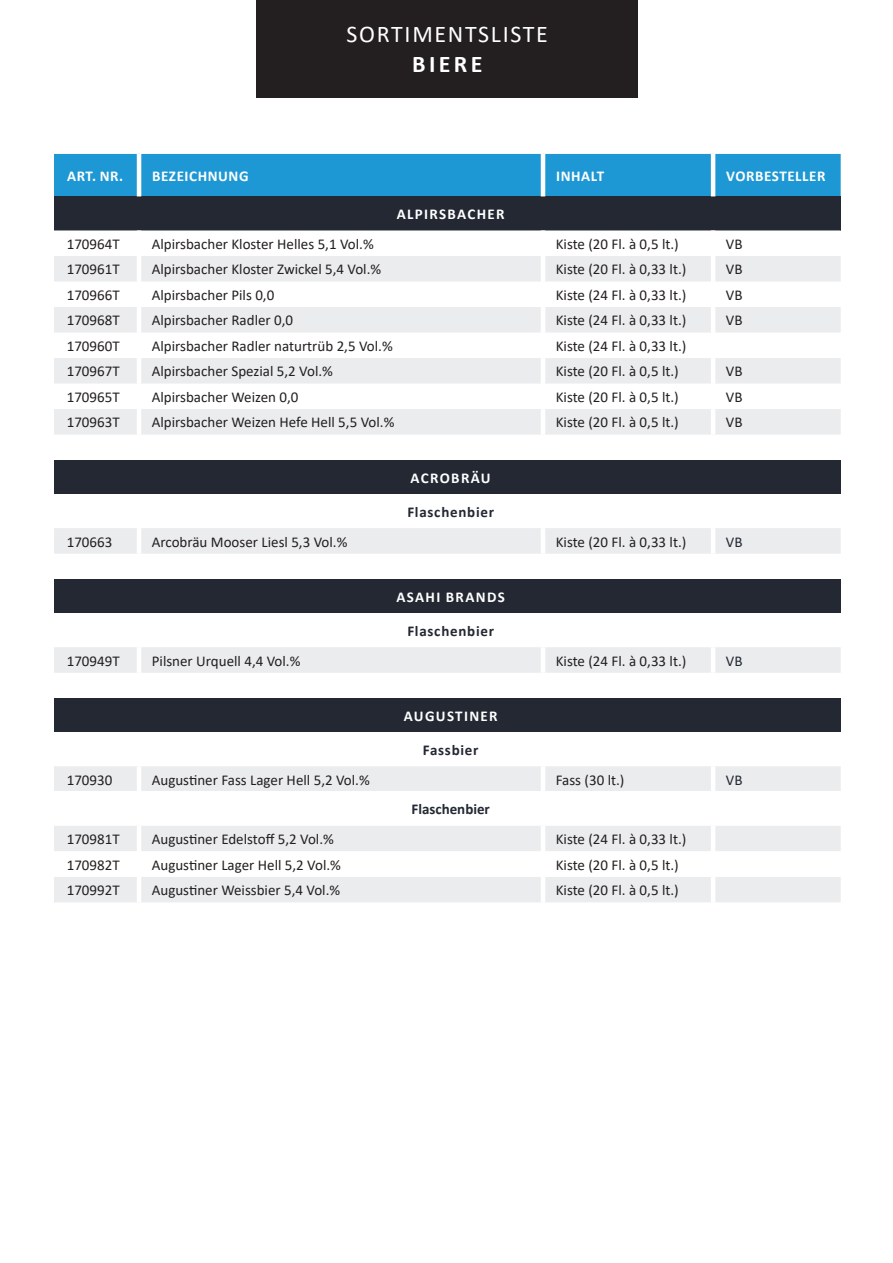
<style>
.page{position:relative;width:893px;height:1263px;background:#fff}
.page>*{position:absolute;margin:0;border:0;box-sizing:border-box;transform-origin:0 0}
.t1{font:24px "Calibri";letter-spacing:.07em;color:#fff}
.t2{font:700 24px "Calibri";letter-spacing:.14em;color:#fff}
.Absatzformat_1{font:15px "Calibri";color:#231f20}
.t3{font:700 15px "Calibri";letter-spacing:.075em;color:#fff}
.t4{font:700 15px "Calibri";letter-spacing:.05em;color:#232833}
.t5{font:700 15px "Calibri";letter-spacing:.04em;color:#fff}
.t6{font:700 15px "Calibri";color:#232833}
.Absatzformat_1-2{font:15px "Calibri";color:#232833}
</style>
<div class="page">
<div style="left:54px;top:154px;width:787px;height:42px;background:#1e98d5"></div>
<div style="left:54px;top:196px;width:787px;height:34px;background:#232833"></div>
<svg style="left:54px;top:230px;width:787px;height:1px"></svg>
<svg style="left:54px;top:256px;width:787px;height:179px;fill:#ebecee"></svg>
<hr style="left:137px;top:154px;width:4px;height:42px;background:#fff">
<hr style="left:541px;top:154px;width:4px;height:42px;background:#fff">
<hr style="left:711px;top:154px;width:4px;height:42px;background:#fff">
<hr style="left:137px;top:230px;width:4px;height:26px;background:#fff">
<hr style="left:541px;top:230px;width:4px;height:26px;background:#fff">
<hr style="left:711px;top:230px;width:4px;height:26px;background:#fff">
<hr style="left:137px;top:256px;width:4px;height:25px;background:#fff">
<hr style="left:541px;top:256px;width:4px;height:25px;background:#fff">
<hr style="left:711px;top:256px;width:4px;height:25px;background:#fff">
<hr style="left:137px;top:281px;width:4px;height:26px;background:#fff">
<hr style="left:541px;top:281px;width:4px;height:26px;background:#fff">
<hr style="left:711px;top:281px;width:4px;height:26px;background:#fff">
<hr style="left:137px;top:307px;width:4px;height:26px;background:#fff">
<hr style="left:541px;top:307px;width:4px;height:26px;background:#fff">
<hr style="left:711px;top:307px;width:4px;height:26px;background:#fff">
<hr style="left:137px;top:333px;width:4px;height:25px;background:#fff">
<hr style="left:541px;top:333px;width:4px;height:25px;background:#fff">
<hr style="left:711px;top:333px;width:4px;height:25px;background:#fff">
<hr style="left:137px;top:358px;width:4px;height:26px;background:#fff">
<hr style="left:541px;top:358px;width:4px;height:26px;background:#fff">
<hr style="left:711px;top:358px;width:4px;height:26px;background:#fff">
<hr style="left:137px;top:384px;width:4px;height:25px;background:#fff">
<hr style="left:541px;top:384px;width:4px;height:25px;background:#fff">
<hr style="left:711px;top:384px;width:4px;height:25px;background:#fff">
<hr style="left:137px;top:409px;width:4px;height:26px;background:#fff">
<hr style="left:541px;top:409px;width:4px;height:26px;background:#fff">
<hr style="left:711px;top:409px;width:4px;height:26px;background:#fff">
<div style="left:257px;top:0;width:381px;height:98px;background:#231f20"></div>
<div style="left:54px;top:460px;width:787px;height:34px;background:#232833"></div>
<div style="left:54px;top:528px;width:787px;height:26px;background:#ebecee"></div>
<hr style="left:137px;top:528px;width:4px;height:26px;background:#fff">
<hr style="left:541px;top:528px;width:4px;height:26px;background:#fff">
<hr style="left:711px;top:528px;width:4px;height:26px;background:#fff">
<div style="left:54px;top:579px;width:787px;height:34px;background:#232833"></div>
<div style="left:54px;top:647px;width:787px;height:26px;background:#ebecee"></div>
<hr style="left:137px;top:647px;width:4px;height:26px;background:#fff">
<hr style="left:541px;top:647px;width:4px;height:26px;background:#fff">
<hr style="left:711px;top:647px;width:4px;height:26px;background:#fff">
<div style="left:54px;top:698px;width:787px;height:34px;background:#232833"></div>
<div style="left:54px;top:766px;width:787px;height:25px;background:#ebecee"></div>
<hr style="left:137px;top:766px;width:4px;height:26px;background:#fff">
<hr style="left:541px;top:766px;width:4px;height:26px;background:#fff">
<hr style="left:711px;top:766px;width:4px;height:26px;background:#fff">
<div style="left:54px;top:826px;width:787px;height:76px;background:#ebecee"></div>
<svg style="left:54px;top:851px;width:787px;height:26px"></svg>
<hr style="left:137px;top:826px;width:4px;height:25px;background:#fff">
<hr style="left:541px;top:826px;width:4px;height:25px;background:#fff">
<hr style="left:711px;top:826px;width:4px;height:25px;background:#fff">
<hr style="left:137px;top:851px;width:4px;height:26px;background:#fff">
<hr style="left:541px;top:851px;width:4px;height:26px;background:#fff">
<hr style="left:711px;top:851px;width:4px;height:26px;background:#fff">
<hr style="left:137px;top:877px;width:4px;height:25px;background:#fff">
<hr style="left:541px;top:877px;width:4px;height:25px;background:#fff">
<hr style="left:711px;top:877px;width:4px;height:25px;background:#fff">
<p class="t1" style="left:347px;top:17px;width:203px">SORTIMENTSLISTE</p>
<p class="t2" style="left:412px;top:47px;width:72px">BIERE</p>
<p class="t3" style="left:67px;top:165px;width:58px">ART. NR.</p>
<p class="t5" style="left:152px;top:165px;width:98px">BEZEICHNUNG</p>
<p class="t3" style="left:556px;top:165px;width:50px">INHALT</p>
<p class="t5" style="left:726px;top:165px;width:101px">VORBESTELLER</p>
<p class="t3" style="left:397px;top:203px;width:109px">ALPIRSBACHER</p>
<p class="Absatzformat_1" style="left:67px;top:233px;width:54px">170964T</p>
<p class="Absatzformat_1" style="left:152px;top:233px;width:223px">Alpirsbacher Kloster Helles 5,1 Vol.%</p>
<p class="Absatzformat_1" style="left:556px;top:233px;width:125px">Kiste (20 Fl. à 0,5 lt.)</p>
<p class="Absatzformat_1" style="left:726px;top:233px;width:18px">VB</p>
<p class="Absatzformat_1" style="left:67px;top:259px;width:54px">170961T</p>
<p class="Absatzformat_1" style="left:152px;top:259px;width:231px">Alpirsbacher Kloster Zwickel 5,4 Vol.%</p>
<p class="Absatzformat_1" style="left:556px;top:259px;width:132px">Kiste (20 Fl. à 0,33 lt.)</p>
<p class="Absatzformat_1" style="left:726px;top:259px;width:18px">VB</p>
<p class="Absatzformat_1" style="left:67px;top:284px;width:54px">170966T</p>
<p class="Absatzformat_1" style="left:152px;top:284px;width:124px">Alpirsbacher Pils 0,0</p>
<p class="Absatzformat_1" style="left:556px;top:284px;width:132px">Kiste (24 Fl. à 0,33 lt.)</p>
<p class="Absatzformat_1" style="left:726px;top:284px;width:18px">VB</p>
<p class="Absatzformat_1" style="left:67px;top:310px;width:54px">170968T</p>
<p class="Absatzformat_1" style="left:152px;top:310px;width:143px">Alpirsbacher Radler 0,0</p>
<p class="Absatzformat_1" style="left:556px;top:310px;width:132px">Kiste (24 Fl. à 0,33 lt.)</p>
<p class="Absatzformat_1" style="left:726px;top:310px;width:18px">VB</p>
<p class="Absatzformat_1" style="left:67px;top:335px;width:54px">170960T</p>
<p class="Absatzformat_1" style="left:152px;top:335px;width:242px">Alpirsbacher Radler naturtrüb 2,5 Vol.%</p>
<p class="Absatzformat_1" style="left:556px;top:335px;width:132px">Kiste (24 Fl. à 0,33 lt.)</p>
<p class="Absatzformat_1" style="left:67px;top:361px;width:54px">170967T</p>
<p class="Absatzformat_1" style="left:152px;top:361px;width:183px">Alpirsbacher Spezial 5,2 Vol.%</p>
<p class="Absatzformat_1" style="left:556px;top:361px;width:125px">Kiste (20 Fl. à 0,5 lt.)</p>
<p class="Absatzformat_1" style="left:726px;top:361px;width:18px">VB</p>
<p class="Absatzformat_1" style="left:67px;top:387px;width:54px">170965T</p>
<p class="Absatzformat_1" style="left:152px;top:387px;width:148px">Alpirsbacher Weizen 0,0</p>
<p class="Absatzformat_1" style="left:556px;top:387px;width:125px">Kiste (20 Fl. à 0,5 lt.)</p>
<p class="Absatzformat_1" style="left:726px;top:387px;width:18px">VB</p>
<p class="Absatzformat_1" style="left:67px;top:412px;width:54px">170963T</p>
<p class="Absatzformat_1" style="left:152px;top:412px;width:244px">Alpirsbacher Weizen Hefe Hell 5,5 Vol.%</p>
<p class="Absatzformat_1" style="left:556px;top:412px;width:125px">Kiste (20 Fl. à 0,5 lt.)</p>
<p class="Absatzformat_1" style="left:726px;top:412px;width:18px">VB</p>
<p class="t3" style="left:411px;top:467px;width:82px">ACROBRÄU</p>
<p class="t4" style="left:407px;top:501px;width:88px">Flaschenbier</p>
<p class="Absatzformat_1" style="left:67px;top:531px;width:47px">170663</p>
<p class="Absatzformat_1" style="left:152px;top:531px;width:197px">Arcobräu Mooser Liesl 5,3 Vol.%</p>
<p class="Absatzformat_1" style="left:556px;top:531px;width:132px">Kiste (20 Fl. à 0,33 lt.)</p>
<p class="Absatzformat_1-2" style="left:726px;top:531px;width:18px">VB</p>
<p class="t3" style="left:396px;top:586px;width:110px">ASAHI BRANDS</p>
<p class="t4" style="left:407px;top:620px;width:88px">Flaschenbier</p>
<p class="Absatzformat_1" style="left:67px;top:650px;width:54px">170949T</p>
<p class="Absatzformat_1" style="left:152px;top:650px;width:150px">Pilsner Urquell 4,4 Vol.%</p>
<p class="Absatzformat_1" style="left:556px;top:650px;width:132px">Kiste (24 Fl. à 0,33 lt.)</p>
<p class="Absatzformat_1-2" style="left:726px;top:650px;width:18px">VB</p>
<p class="t3" style="left:404px;top:705px;width:96px">AUGUSTINER</p>
<p class="t4" style="left:423px;top:739px;width:57px">Fassbier</p>
<p class="Absatzformat_1" style="left:67px;top:769px;width:47px">170930</p>
<p class="Absatzformat_1" style="left:152px;top:769px;width:219px">Augustiner Fass Lager Hell 5,2 Vol.%</p>
<p class="Absatzformat_1" style="left:556px;top:769px;width:70px">Fass (30 lt.)</p>
<p class="Absatzformat_1-2" style="left:726px;top:769px;width:18px">VB</p>
<p class="t6" style="left:411px;top:799px;width:80px">Flaschenbier</p>
<p class="Absatzformat_1" style="left:67px;top:829px;width:54px">170981T</p>
<p class="Absatzformat_1" style="left:152px;top:829px;width:184px">Augustiner Edelstoff 5,2 Vol.%</p>
<p class="Absatzformat_1" style="left:556px;top:829px;width:132px">Kiste (24 Fl. à 0,33 lt.)</p>
<p class="Absatzformat_1" style="left:67px;top:854px;width:54px">170982T</p>
<p class="Absatzformat_1" style="left:152px;top:854px;width:191px">Augustiner Lager Hell 5,2 Vol.%</p>
<p class="Absatzformat_1" style="left:556px;top:854px;width:125px">Kiste (20 Fl. à 0,5 lt.)</p>
<p class="Absatzformat_1" style="left:67px;top:880px;width:54px">170992T</p>
<p class="Absatzformat_1" style="left:152px;top:880px;width:190px">Augustiner Weissbier 5,4 Vol.%</p>
<p class="Absatzformat_1" style="left:556px;top:880px;width:125px">Kiste (20 Fl. à 0,5 lt.)</p>
</div>
